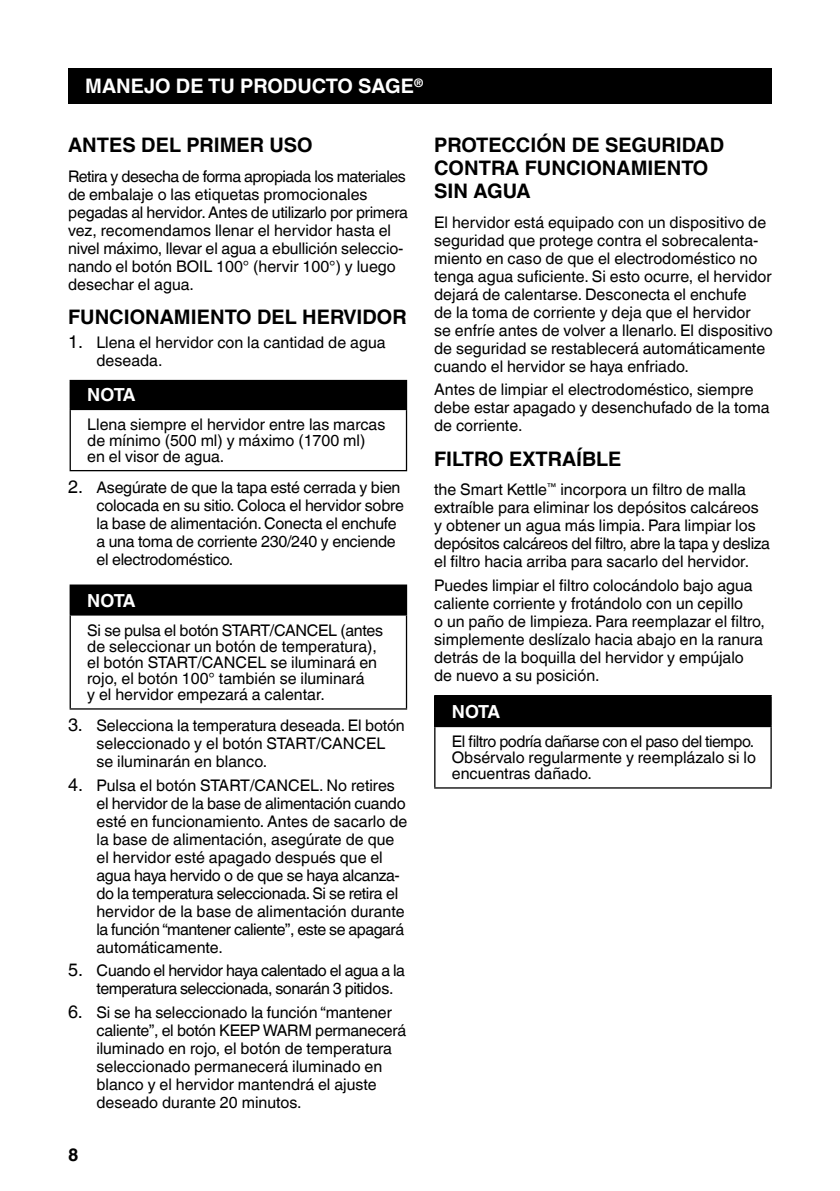
<style>
.page{position:relative;width:840px;height:1191px;background:#fff}
.page>*{position:absolute;margin:0;border:0;box-sizing:border-box;transform-origin:0 0}
.t1{font:700 20px/23px "Helvetica World";color:#000}
.t2{font:700 20px "Helvetica World";color:#fff}
.t3{font:700 18px "Helvetica World";letter-spacing:-.04em;color:#fff}
.t4{font:700 18px "Helvetica World";color:#000}
.t5{font:16px/18px "Helvetica World";color:#000}
.t6{font:16px/18px "Helvetica World";letter-spacing:-.03em;color:#000}
.s1{font-size:18px}
</style>
<div class="page">
<div style="left:68px;top:68px;width:703px;height:36px;background:#000"></div>
<div style="left:70px;top:380px;width:336px;height:29px;background:#000"></div>
<hr style="left:405px;top:381px;width:2px;height:28px;background:#000">
<hr style="left:70px;top:380px;width:337px;height:1px;background:#000">
<hr style="left:70px;top:410px;width:1px;height:60px;background:#000">
<hr style="left:405px;top:410px;width:2px;height:60px;background:#000">
<hr style="left:70px;top:470px;width:337px;height:1px;background:#000">
<hr style="left:70px;top:409px;width:337px;height:1px;background:#000">
<div style="left:70px;top:585px;width:336px;height:30px;background:#000"></div>
<hr style="left:405px;top:586px;width:2px;height:28px;background:#000">
<hr style="left:70px;top:584px;width:337px;height:2px;background:#000">
<hr style="left:70px;top:615px;width:1px;height:93px;background:#000">
<hr style="left:405px;top:615px;width:2px;height:93px;background:#000">
<hr style="left:70px;top:708px;width:337px;height:1px;background:#000">
<hr style="left:70px;top:614px;width:337px;height:1px;background:#000">
<div style="left:434px;top:695px;width:336px;height:31px;background:#000"></div>
<hr style="left:770px;top:696px;width:1px;height:30px;background:#000">
<hr style="left:434px;top:695px;width:337px;height:1px;background:#000">
<hr style="left:434px;top:727px;width:1px;height:60px;background:#000">
<hr style="left:770px;top:727px;width:1px;height:60px;background:#000">
<hr style="left:434px;top:787px;width:337px;height:1px;background:#000">
<hr style="left:434px;top:726px;width:337px;height:1px;background:#000">
<p class="t2" style="left:85px;top:75px;width:340px">MANEJO DE TU PRODUCTO SAGE<sup>®</sup></p>
<p class="t1" style="left:68px;top:134px;width:246px">ANTES DEL PRIMER USO</p>
<p class="t5" style="left:68px;top:167px;width:341px">Retira y desecha de forma apropiada los materiales de embalaje o las etiquetas promocionales pegadas al hervidor. Antes de utilizarlo por primera vez, recomendamos llenar el hervidor hasta el nivel máximo, llevar el agua a ebullición seleccio&shy;nando el botón BOIL 100° (hervir 100°) y luego desechar el agua.</p>
<p class="t1" style="left:68px;top:305px;width:340px">FUNCIONAMIENTO DEL HERVIDOR</p>
<p class="t5" style="left:96px;top:333px;width:290px;text-indent:-28px"><span class="s1">1.</span> Llena el hervidor con la cantidad de agua deseada.</p>
<p class="t3" style="left:87px;top:385px;width:50px">NOTA</p>
<p class="t5" style="left:87px;top:416px;width:299px;line-height:16px">Llena siempre el hervidor entre las marcas de mínimo (500 ml) y máximo (1700 ml) en el visor de agua.</p>
<p class="t5" style="left:96px;top:478px;width:309px;text-indent:-28px"><span class="s1">2.</span> Asegúrate de que la tapa esté cerrada y bien colocada en su sitio. Coloca el hervidor sobre la base de alimentación. Conecta el enchufe a una toma de corriente 230/240 y enciende el electrodoméstico.</p>
<p class="t3" style="left:87px;top:590px;width:50px">NOTA</p>
<p class="t5" style="left:87px;top:622px;width:297px;line-height:16px">Si se pulsa el botón START/CANCEL (antes de seleccionar un botón de temperatura), el botón START/CANCEL se iluminará en rojo, el botón 100° también se iluminará<br>y el hervidor empezará a calentar.</p>
<p class="t5" style="left:96px;top:716px;width:309px;text-indent:-28px"><span class="s1">3.</span> Selecciona la temperatura deseada. El botón seleccionado y el botón START/CANCEL se iluminarán en blanco.</p>
<p class="t5" style="left:96px;top:776px;width:312px;text-indent:-28px"><span class="s1">4.</span> Pulsa el botón START/CANCEL. No retires el hervidor de la base de alimentación cuando esté en funcionamiento. Antes de sacarlo de la base de alimentación, asegúrate de que el hervidor esté apagado después que el agua haya hervido o de que se haya alcanza&shy;do la temperatura seleccionada. Si se retira el hervidor de la base de alimentación durante la función “mantener caliente”, este se apagará automáticamente.</p>
<p class="t6" style="left:96px;top:961px;width:310px;text-indent:-28px"><span class="s1">5.</span> Cuando el hervidor haya calentado el agua a la temperatura seleccionada, sonarán 3 pitidos.</p>
<p class="t5" style="left:96px;top:1003px;width:311px;text-indent:-28px"><span class="s1">6.</span> Si se ha seleccionado la función “mantener caliente”, el botón KEEP WARM permanecerá iluminado en rojo, el botón de temperatura seleccionado permanecerá iluminado en blanco y el hervidor mantendrá el ajuste deseado durante 20 minutos.</p>
<p class="t4" style="left:68px;top:1143px;width:12px">8</p>
<p class="t1" style="left:434px;top:134px;width:291px">PROTECCIÓN DE SEGURIDAD<br>CONTRA FUNCIONAMIENTO<br>SIN AGUA</p>
<p class="t5" style="left:434px;top:213px;width:340px">El hervidor está equipado con un dispositivo de seguridad que protege contra el sobrecalenta&shy;miento en caso de que el electrodoméstico no tenga agua suficiente. Si esto ocurre, el hervidor dejará de calentarse. Desconecta el enchufe<br>de la toma de corriente y deja que el hervidor<br>se enfríe antes de volver a llenarlo. El dispositivo de seguridad se restablecerá automáticamente cuando el hervidor se haya enfriado.</p>
<p class="t5" style="left:434px;top:381px;width:337px">Antes de limpiar el electrodoméstico, siempre debe estar apagado y desenchufado de la toma de corriente.</p>
<p class="t1" style="left:434px;top:447px;width:189px">FILTRO EXTRAÍBLE</p>
<p class="t5" style="left:434px;top:480px;width:337px">the Smart Kettle<sup>™</sup> incorpora un filtro de malla extraíble para eliminar los depósitos calcáreos y obtener un agua más limpia. Para limpiar los depósitos calcáreos del filtro, abre la tapa y desliza el filtro hacia arriba para sacarlo del hervidor.</p>
<p class="t5" style="left:434px;top:576px;width:332px">Puedes limpiar el filtro colocándolo bajo agua caliente corriente y frotándolo con un cepillo<br>o un paño de limpieza. Para reemplazar el filtro, simplemente deslízalo hacia abajo en la ranura detrás de la boquilla del hervidor y empújalo de nuevo a su posición.</p>
<p class="t3" style="left:451px;top:701px;width:50px">NOTA</p>
<p class="t5" style="left:451px;top:734px;width:305px;line-height:16px;text-align:justify">El filtro podría dañarse con el paso del tiempo.<br>Obsérvalo regularmente y reemplázalo si lo encuentras dañado.</p>
</div>
